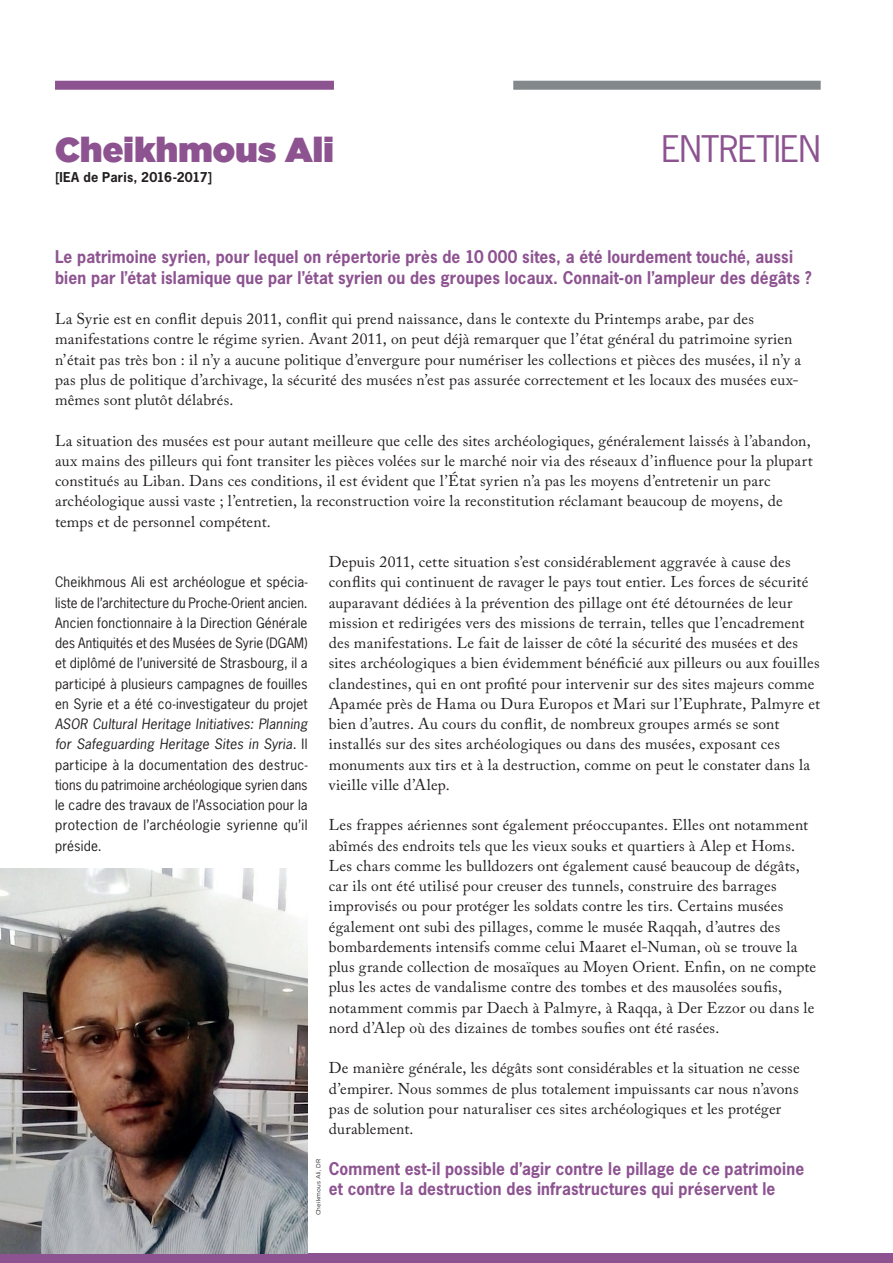
<style>
.page{position:relative;width:893px;height:1263px;background:#fff}
.page>*{position:absolute;margin:0;border:0;box-sizing:border-box;transform-origin:0 0}
.t1{font:34.5px "Gotham Ultra";letter-spacing:.01em;color:#8d5391}
.t2{font:34.5px "News Gothic Std";letter-spacing:-.02em;color:#8d5391}
.t3{font:700 16.5px/20.2px "News Gothic Std";letter-spacing:.01em;color:#8d5391;scale:.94 1}
.t4{font:15.6px/20.2px "Adobe Caslon Pro";letter-spacing:.01em;color:#231f20}
.t5{font:13.5px/20.2px "News Gothic Std";letter-spacing:.015em;color:#231f20;text-align:justify}
.t6{font:700 12.75px "News Gothic Std";letter-spacing:.01em;color:#231f20}
.t7{font:6px "Gotham Rounded";letter-spacing:.025em;color:#231f20}
.s1{font-style:italic}
</style>
<div class="page">
<div style="left:55px;top:81px;width:279px;height:9px;background:#8d5391"></div>
<div style="left:0;top:1254px;width:893px;height:9px;background:#8d5391"></div>
<div style="left:513px;top:81px;width:308px;height:9px;background:#83888a"></div>
<img style="left:0;top:868px;width:308px;height:386px">
<h1 class="t1" style="left:55px;top:130px;width:280px">Cheikhmous Ali</h1>
<p class="t6" style="left:55px;top:169px;width:159px">[IEA de Paris, 2016-2017]</p>
<h1 class="t2" style="left:661px;top:127px;width:161px">ENTRETIEN</h1>
<p class="t3" style="left:55px;top:247px;width:806px">Le patrimoine syrien, pour lequel on répertorie près de 10 000 sites, a été lourdement touché, aussi bien par l’état islamique que par l’état syrien ou des groupes locaux. Connait-on l’ampleur des dégâts ?</p>
<p class="t4" style="left:55px;top:308px;width:747px">La Syrie est en conflit depuis 2011, conflit qui prend naissance, dans le contexte du Printemps arabe, par des manifestations contre le régime syrien. Avant 2011, on peut déjà remarquer que l’état général du patrimoine syrien n’était pas très bon : il n’y a aucune politique d’envergure pour numériser les collections et pièces des musées, il n’y a pas plus de politique d’archivage, la sécurité des musées n’est pas assurée correctement et les locaux des musées eux&shy;mêmes sont plutôt délabrés.</p>
<p class="t4" style="left:55px;top:430px;width:759px">La situation des musées est pour autant meilleure que celle des sites archéologiques, généralement laissés à l’abandon, aux mains des pilleurs qui font transiter les pièces volées sur le marché noir via des réseaux d’influence pour la plupart constitués au Liban. Dans ces conditions, il est évident que l’État syrien n’a pas les moyens d’entretenir un parc archéologique aussi vaste ; l’entretien, la reconstruction voire la reconstitution réclamant beaucoup de moyens, de temps et de personnel compétent.</p>
<p class="t4" style="left:329px;top:551px;width:493px">Depuis 2011, cette situation s’est considérablement aggravée à cause des conflits qui continuent de ravager le pays tout entier. Les forces de sécurité auparavant dédiées à la prévention des pillage ont été détournées de leur mission et redirigées vers des missions de terrain, telles que l’encadrement des manifestations. Le fait de laisser de côté la sécurité des musées et des sites archéologiques a bien évidemment bénéficié aux pilleurs ou aux fouilles clandestines, qui en ont profité pour intervenir sur des sites majeurs comme Apamée près de Hama ou Dura Europos et Mari sur l’Euphrate, Palmyre et bien d’autres. Au cours du conflit, de nombreux groupes armés se sont installés sur des sites archéologiques ou dans des musées, exposant ces monuments aux tirs et à la destruction, comme on peut le constater dans la vieille ville d’Alep.</p>
<p class="t4" style="left:329px;top:815px;width:489px">Les frappes aériennes sont également préoccupantes. Elles ont notamment abîmés des endroits tels que les vieux souks et quartiers à Alep et Homs.<br>Les chars comme les bulldozers ont également causé beaucoup de dégâts, car ils ont été utilisé pour creuser des tunnels, construire des barrages improvisés ou pour protéger les soldats contre les tirs. Certains musées également ont subi des pillages, comme le musée Raqqah, d’autres des bombardements intensifs comme celui Maaret el-Numan, où se trouve la plus grande collection de mosaïques au Moyen Orient. Enfin, on ne compte plus les actes de vandalisme contre des tombes et des mausolées soufis, notamment commis par Daech à Palmyre, à Raqqa, à Der Ezzor ou dans le nord d’Alep où des dizaines de tombes soufies ont été rasées.</p>
<p class="t4" style="left:329px;top:1058px;width:472px">De manière générale, les dégâts sont considérables et la situation ne cesse d’empirer. Nous sommes de plus totalement impuissants car nous n’avons pas de solution pour naturaliser ces sites archéologiques et les protéger durablement.</p>
<p class="t3" style="left:329px;top:1158px;width:507px">Comment est-il possible d’agir contre le pillage de ce patrimoine et contre la destruction des infrastructures qui préservent le</p>
<p class="t5" style="left:55px;top:572px;width:254px">Cheikhmous Ali est archéologue et spécia&shy;liste de l’architecture du Proche-Orient ancien.<br>Ancien fonctionnaire à la Direction Générale des Antiquités et des Musées de Syrie (DGAM) et diplômé de l’université de Strasbourg, il a participé à plusieurs campagnes de fouilles en Syrie et a été co-investigateur du projet</p>
<p class="t5" style="left:55px;top:714px;width:254px"><span class="s1">ASOR Cultural Heritage Initiatives: Planning for Safeguarding Heritage Sites in Syria</span>. Il participe à la documentation des destruc&shy;tions du patrimoine archéologique syrien dans le cadre des travaux de l’Association pour la protection de l’archéologie syrienne qu’il préside.</p>
<p class="t7" style="left:314px;top:1215px;width:58px;rotate:-90deg">Cheikmous Ali, DR</p>
</div>
